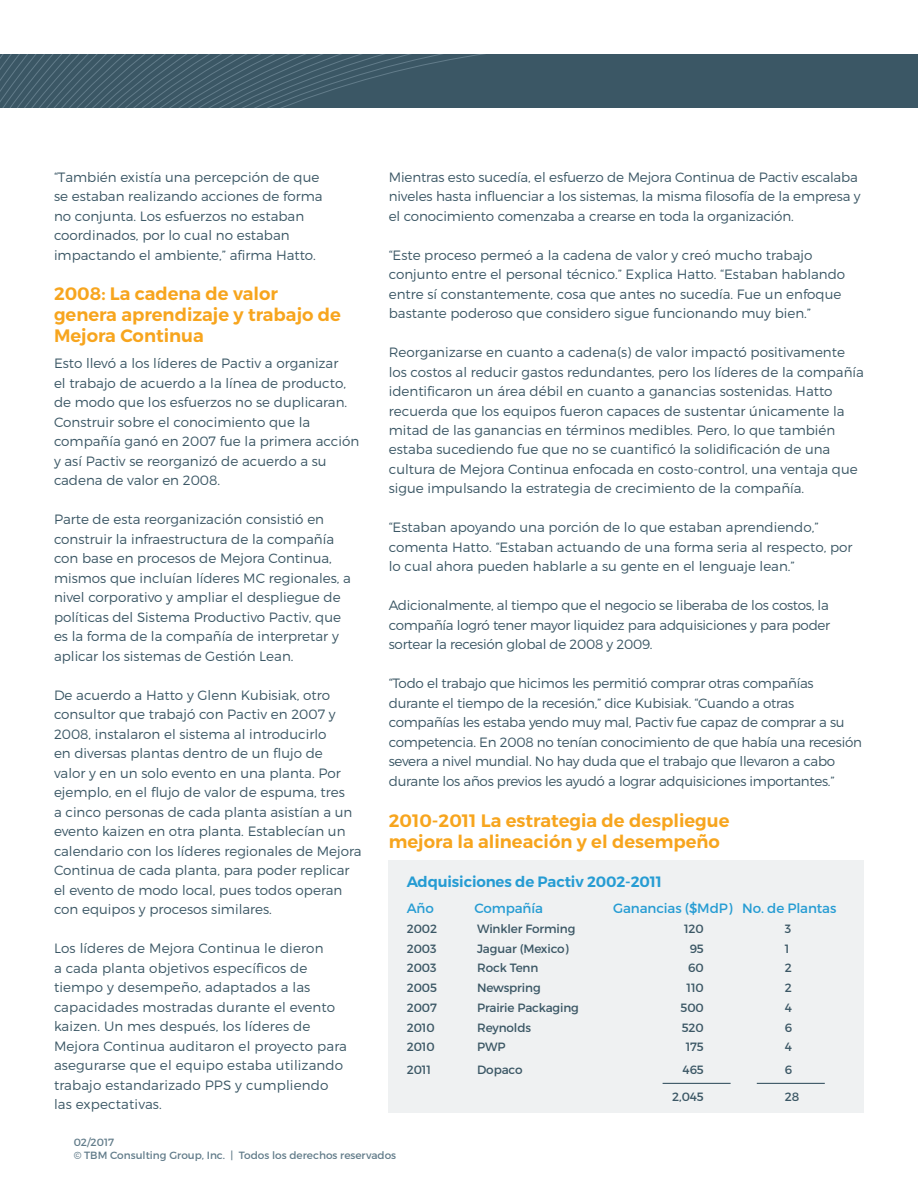
<style>
.page{position:relative;width:918px;height:1188px;background:#fff}
.page>*{position:absolute;margin:0;border:0;box-sizing:border-box;transform-origin:0 0}
.t1{font:600 18px/21px "Montserrat";color:#f7a51e}
.t2{font:600 15px "Montserrat";letter-spacing:-.01em;color:#269cd3}
.t3{font:300 13.5px/19.5px "Montserrat";color:#3b5765}
.t4{font:300 13.5px/19.5px "Montserrat";letter-spacing:-.02em;color:#3b5765}
.t5{font:13.5px "Montserrat";letter-spacing:-.01em;color:#269cd3}
.t6{font:12px "Montserrat";letter-spacing:-.01em;color:#3b5765}
.t7{font:10.5px/13.5px "Montserrat";color:#627c8a}
</style>
<div class="page">
<div style="left:0;top:54px;width:918px;height:54px;background:#3b5765"></div>
<svg style="left:0;top:54px;width:485px;height:54px"></svg>
<div style="left:389px;top:860px;width:475px;height:252px;background:#eff1f2"></div>
<hr style="left:663px;top:1083px;width:68px;height:1px;background:#3b5765">
<hr style="left:757px;top:1083px;width:68px;height:1px;background:#3b5765">
<p class="t3" style="left:54px;top:167px;width:270px">“También existía una percepción de que se estaban realizando acciones de forma no conjunta. Los esfuerzos no estaban coordinados, por lo cual no estaban impactando el ambiente,” afirma Hatto.</p>
<h1 class="t1" style="left:54px;top:283px;width:289px">2008: La cadena de valor genera aprendizaje y trabajo de<br>Mejora Continua</h1>
<p class="t3" style="left:54px;top:354px;width:307px">Esto llevó a los líderes de Pactiv a organizar<br>el trabajo de acuerdo a la línea de producto, de modo que los esfuerzos no se duplicaran.<br>Construir sobre el conocimiento que la compañía ganó en 2007 fue la primera acción y así Pactiv se reorganizó de acuerdo a su cadena de valor en 2008.</p>
<p class="t3" style="left:54px;top:509px;width:298px">Parte de esta reorganización consistió en construir la infraestructura de la compañía con base en procesos de Mejora Continua, mismos que incluían líderes MC regionales, a nivel corporativo y ampliar el despliegue de políticas del Sistema Productivo Pactiv, que es la forma de la compañía de interpretar y aplicar los sistemas de Gestión Lean.</p>
<p class="t3" style="left:54px;top:685px;width:309px">De acuerdo a Hatto y Glenn Kubisiak, otro consultor que trabajó con Pactiv en 2007 y 2008, instalaron el sistema al introducirlo<br>en diversas plantas dentro de un flujo de<br>valor y en un solo evento en una planta. Por ejemplo, en el flujo de valor de espuma, tres<br>a cinco personas de cada planta asistían a un evento kaizen en otra planta. Establecían un calendario con los líderes regionales de Mejora Continua de cada planta, para poder replicar el evento de modo local, pues todos operan con equipos y procesos similares.</p>
<p class="t3" style="left:54px;top:938px;width:294px">Los líderes de Mejora Continua le dieron<br>a cada planta objetivos específicos de tiempo y desempeño, adaptados a las capacidades mostradas durante el evento kaizen. Un mes después, los líderes de Mejora Continua auditaron el proyecto para asegurarse que el equipo estaba utilizando trabajo estandarizado PPS y cumpliendo las expectativas.</p>
<p class="t3" style="left:389px;top:167px;width:473px">Mientras esto sucedía, el esfuerzo de Mejora Continua de Pactiv escalaba niveles hasta influenciar a los sistemas, la misma filosofía de la empresa y el conocimiento comenzaba a crearse en toda la organización.</p>
<p class="t3" style="left:389px;top:245px;width:458px">“Este proceso permeó a la cadena de valor y creó mucho trabajo conjunto entre el personal técnico.” Explica Hatto. “Estaban hablando entre sí constantemente, cosa que antes no sucedía. Fue un enfoque bastante poderoso que considero sigue funcionando muy bien.”</p>
<p class="t3" style="left:389px;top:342px;width:477px">Reorganizarse en cuanto a cadena(s) de valor impactó positivamente los costos al reducir gastos redundantes, pero los líderes de la compañía identificaron un área débil en cuanto a ganancias sostenidas. Hatto recuerda que los equipos fueron capaces de sustentar únicamente la mitad de las ganancias en términos medibles. Pero, lo que también estaba sucediendo fue que no se cuantificó la solidificación de una cultura de Mejora Continua enfocada en costo-control, una ventaja que sigue impulsando la estrategia de crecimiento de la compañía.</p>
<p class="t3" style="left:389px;top:518px;width:465px">“Estaban apoyando una porción de lo que estaban aprendiendo,” comenta Hatto. “Estaban actuando de una forma seria al respecto, por lo cual ahora pueden hablarle a su gente en el lenguaje lean.”</p>
<p class="t3" style="left:389px;top:596px;width:443px;text-align:justify">Adicionalmente, al tiempo que el negocio se liberaba de los costos, la compañía logró tener mayor liquidez para adquisiciones y para poder sortear la recesión global de 2008 y 2009.</p>
<p class="t4" style="left:389px;top:674px;width:475px">“Todo el trabajo que hicimos les permitió comprar otras compañías durante el tiempo de la recesión,” dice Kubisiak. “Cuando a otras compañías les estaba yendo muy mal, Pactiv fue capaz de comprar a su competencia. En 2008 no tenían conocimiento de que había una recesión severa a nivel mundial. No hay duda que el trabajo que llevaron a cabo durante los años previos les ayudó a lograr adquisiciones importantes.”</p>
<h1 class="t1" style="left:389px;top:810px;width:342px">2010-2011 La estrategia de despliegue mejora la alineación y el desempeño</h1>
<p class="t2" style="left:407px;top:872px;width:257px">Adquisiciones de Pactiv 2002-2011</p>
<p class="t5" style="left:407px;top:900px;width:29px">Año</p>
<p class="t5" style="left:474px;top:900px;width:70px">Compañía</p>
<p class="t5" style="left:613px;top:900px;width:225px">Ganancias ($MdP) No. de Plantas</p>
<p class="t6" style="left:407px;top:921px;width:32px">2002</p>
<p class="t6" style="left:477px;top:921px;width:100px">Winkler Forming</p>
<p class="t6" style="left:684px;top:921px;width:21px">120</p>
<p class="t6" style="left:785px;top:921px;width:8px">3</p>
<p class="t6" style="left:407px;top:941px;width:31px">2003</p>
<p class="t6" style="left:477px;top:941px;width:93px">Jaguar (Mexico)</p>
<p class="t6" style="left:690px;top:941px;width:16px">95</p>
<p class="t6" style="left:785px;top:941px;width:6px">1</p>
<p class="t6" style="left:407px;top:961px;width:31px">2003</p>
<p class="t6" style="left:477px;top:961px;width:63px">Rock Tenn</p>
<p class="t6" style="left:688px;top:961px;width:17px">60</p>
<p class="t6" style="left:785px;top:961px;width:9px">2</p>
<p class="t6" style="left:407px;top:981px;width:32px">2005</p>
<p class="t6" style="left:477px;top:981px;width:65px">Newspring</p>
<p class="t6" style="left:687px;top:981px;width:19px">110</p>
<p class="t6" style="left:785px;top:981px;width:9px">2</p>
<p class="t6" style="left:407px;top:1000px;width:32px">2007</p>
<p class="t6" style="left:477px;top:1000px;width:103px">Prairie Packaging</p>
<p class="t6" style="left:681px;top:1000px;width:25px">500</p>
<p class="t6" style="left:785px;top:1000px;width:9px">4</p>
<p class="t6" style="left:407px;top:1020px;width:29px">2010</p>
<p class="t6" style="left:477px;top:1020px;width:55px">Reynolds</p>
<p class="t6" style="left:682px;top:1020px;width:24px">520</p>
<p class="t6" style="left:785px;top:1020px;width:9px">6</p>
<p class="t6" style="left:407px;top:1040px;width:29px">2010</p>
<p class="t6" style="left:477px;top:1040px;width:30px">PWP</p>
<p class="t6" style="left:686px;top:1040px;width:20px">175</p>
<p class="t6" style="left:785px;top:1040px;width:9px">4</p>
<p class="t6" style="left:407px;top:1062px;width:26px">2011</p>
<p class="t6" style="left:477px;top:1062px;width:47px">Dopaco</p>
<p class="t6" style="left:683px;top:1062px;width:23px">465</p>
<p class="t6" style="left:785px;top:1062px;width:9px">6</p>
<p class="t6" style="left:672px;top:1090px;width:33px">2,045</p>
<p class="t6" style="left:785px;top:1090px;width:16px">28</p>
<p class="t7" style="left:74px;top:1135px;width:324px">02/2017<br>© TBM Consulting Group, Inc. | Todos los derechos reservados</p>
</div>
